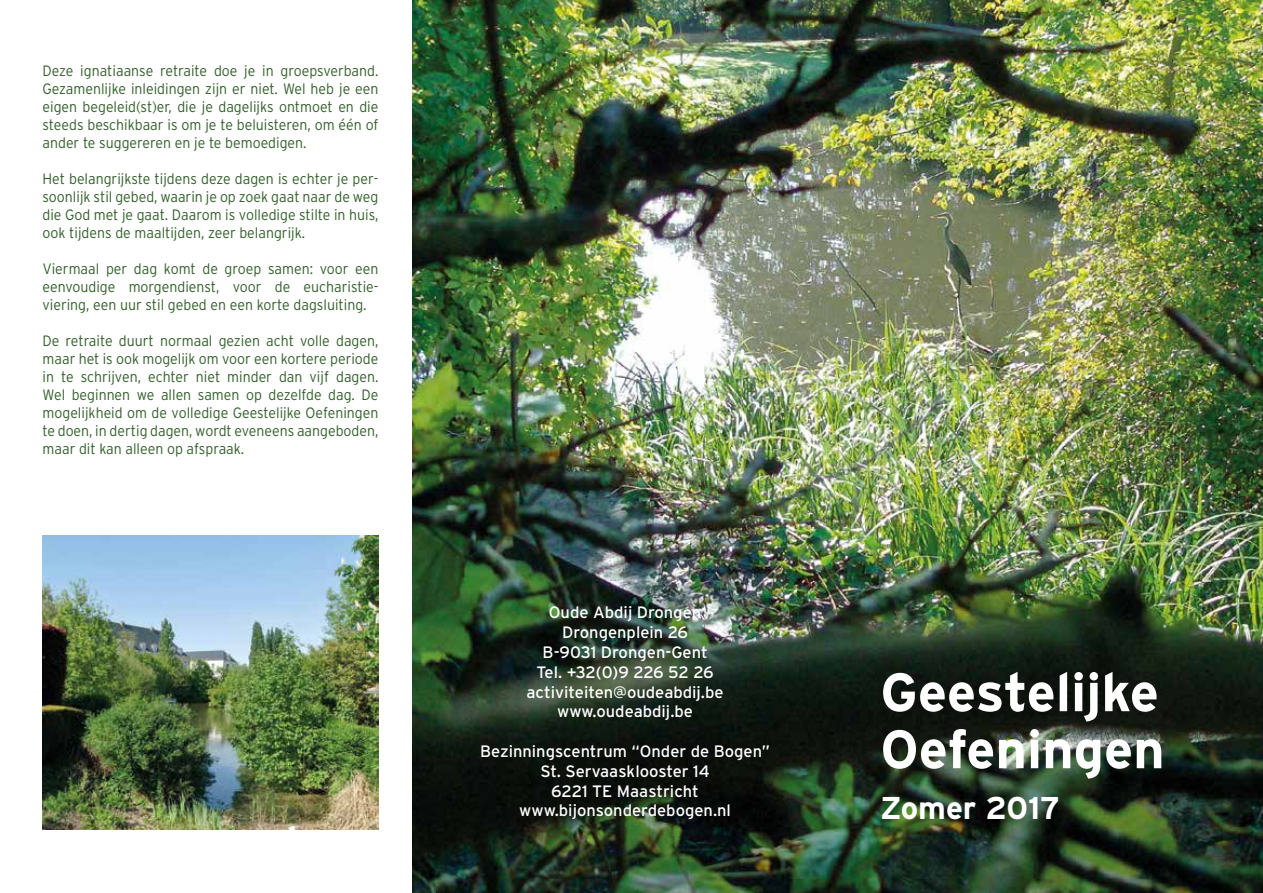
<style>
.page{position:relative;width:1263px;height:893px;background:#fff}
.page>*{position:absolute;margin:0;border:0;box-sizing:border-box;transform-origin:0 0}
.t1{font:700 54px/57px "Interstate";color:#fff}
.t2{font:700 31.5px "Interstate";color:#fff}
.t3{font:16.5px/19.8px "Interstate";color:#fff;text-align:center}
.t4{font:300 15px/18px "Interstate";color:#315f29;text-align:justify;scale:.94 1}
</style>
<div class="page">
<img style="left:412px;top:0;width:851px;height:893px">
<img style="left:43px;top:536px;width:335px;height:293px">
<p class="t4" style="left:43px;top:61px;width:359px">Deze ignatiaanse retraite doe je in groepsverband.<br>Gezamenlijke inleidingen zijn er niet. Wel heb je een eigen begeleid(st)er, die je dagelijks ontmoet en die steeds beschikbaar is om je te beluisteren, om één of ander te suggereren en je te bemoedigen.</p>
<p class="t4" style="left:43px;top:169px;width:359px">Het belangrijkste tijdens deze dagen is echter je per&shy;soonlijk stil gebed, waarin je op zoek gaat naar de weg die God met je gaat. Daarom is volledige stilte in huis, ook tijdens de maaltijden, zeer belangrijk.</p>
<p class="t4" style="left:43px;top:259px;width:359px">Viermaal per dag komt de groep samen: voor een eenvoudige morgendienst, voor de eucharistie&shy;viering, een uur stil gebed en een korte dagsluiting.</p>
<p class="t4" style="left:43px;top:331px;width:359px">De retraite duurt normaal gezien acht volle dagen, maar het is ook mogelijk om voor een kortere periode in te schrijven, echter niet minder dan vijf dagen.<br>Wel beginnen we allen samen op dezelfde dag. De mogelijkheid om de volledige Geestelijke Oefeningen te doen, in dertig dagen, wordt eveneens aangeboden, maar dit kan alleen op afspraak.</p>
<p class="t3" style="left:526px;top:603px;width:199px">Oude Abdij Drongen<br>Drongenplein 26<br>B-9031 Drongen-Gent<br>Tel. +32(0)9 226 52 26 activiteiten@oudeabdij.be www.oudeabdij.be</p>
<p class="t3" style="left:480px;top:741px;width:291px">Bezinningscentrum “Onder de Bogen”<br>St. Servaasklooster 14<br>6221 TE Maastricht www.bijonsonderdebogen.nl</p>
<h1 class="t1" style="left:880px;top:663px;width:286px">Geestelijke<br>Oefeningen</h1>
<h2 class="t2" style="left:880px;top:790px;width:181px">Zomer 2017</h2>
</div>
